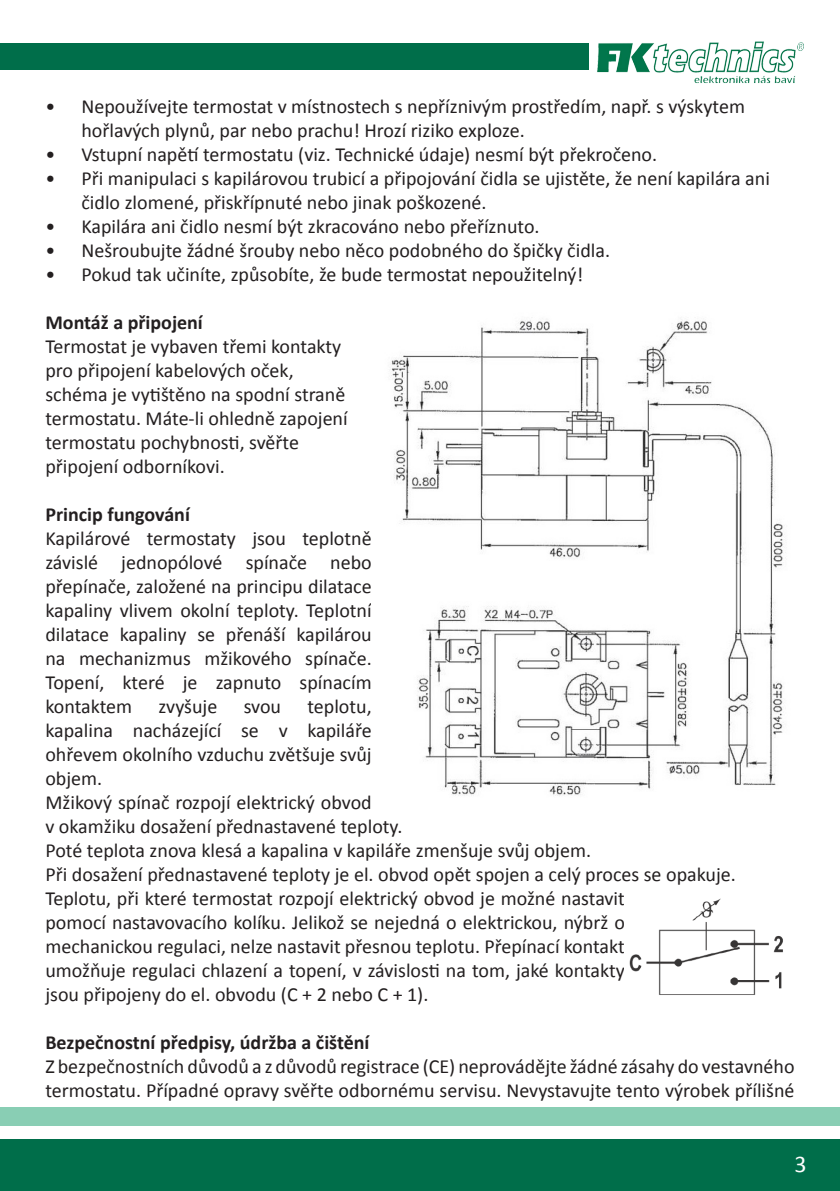
<style>
.page{position:relative;width:840px;height:1191px;background:#fff}
.page>*{position:absolute;margin:0;border:0;box-sizing:border-box;transform-origin:0 0}
.t1{font:24px "Calibri";color:#fff}
.t2{font:20px/24px "Calibri";color:#231f20}
.t3{font:700 20px "Calibri";color:#231f20}
</style>
<div class="page">
<img style="left:588px;top:41px;width:216px;height:42px">
<div style="left:0;top:44px;width:587px;height:26px;background:#006e4a"></div>
<div style="left:0;top:1140px;width:839px;height:51px;background:#006e4a"></div>
<div style="left:0;top:1107px;width:839px;height:18px;background:#89ceb4"></div>
<img style="left:390px;top:319px;width:396px;height:477px">
<img style="left:629px;top:898px;width:154px;height:97px">
<p class="t2" style="left:81px;top:95px;width:664px;text-indent:-36px">• Nepoužívejte termostat v místnostech s nepříznivým prostředím, např. s výskytem hořlavých plynů, par nebo prachu! Hrozí riziko exploze.</p>
<p class="t2" style="left:45px;top:143px;width:613px">• Vstupní napětí termostatu (viz. Technické údaje) nesmí být překročeno.</p>
<p class="t2" style="left:81px;top:167px;width:689px;text-indent:-36px">• Při manipulaci s kapilárovou trubicí a připojování čidla se ujistěte, že není kapilára ani čidlo zlomené, přiskřípnuté nebo jinak poškozené.</p>
<p class="t2" style="left:45px;top:215px;width:495px">• Kapilára ani čidlo nesmí být zkracováno nebo přeříznuto.</p>
<p class="t2" style="left:45px;top:239px;width:566px">• Nešroubujte žádné šrouby nebo něco podobného do špičky čidla.</p>
<p class="t2" style="left:45px;top:263px;width:539px">• Pokud tak učiníte, způsobíte, že bude termostat nepoužitelný!</p>
<p class="t3" style="left:45px;top:310px;width:159px">Montáž a připojení</p>
<p class="t2" style="left:45px;top:335px;width:304px">Termostat je vybaven třemi kontakty pro připojení kabelových oček, schéma je vytištěno na spodní straně termostatu. Máte-li ohledně zapojení termostatu pochybnosti, svěřte připojení odborníkovi.</p>
<p class="t3" style="left:45px;top:502px;width:146px">Princip fungování</p>
<p class="t2" style="left:45px;top:527px;width:327px;text-align:justify">Kapilárové termostaty jsou teplotně závislé jednopólové spínače nebo přepínače, založené na principu dilatace kapaliny vlivem okolní teploty. Teplotní dilatace kapaliny se přenáší kapilárou na mechanizmus mžikového spínače.<br>Topení, které je zapnuto spínacím kontaktem</p>
<p class="t2" style="left:158px;top:695px;width:60px">zvyšuje</p>
<p class="t2" style="left:243px;top:695px;width:39px">svou</p>
<p class="t2" style="left:45px;top:695px;width:327px;text-align:justify;text-indent:262px">teplotu, kapalina nacházející se v kapiláře ohřevem okolního vzduchu zvětšuje svůj objem.</p>
<p class="t2" style="left:45px;top:791px;width:358px">Mžikový spínač rozpojí elektrický obvod<br>v okamžiku dosažení přednastavené teploty.</p>
<p class="t2" style="left:45px;top:839px;width:547px">Poté teplota znova klesá a kapalina v kapiláře zmenšuje svůj objem.</p>
<p class="t2" style="left:45px;top:863px;width:691px">Při dosažení přednastavené teploty je el. obvod opět spojen a celý proces se opakuje.</p>
<p class="t2" style="left:45px;top:887px;width:580px;text-align:justify">Teplotu, při které termostat rozpojí elektrický obvod je možné nastavit pomocí nastavovacího kolíku. Jelikož se nejedná o elektrickou, nýbrž o mechanickou regulaci, nelze nastavit přesnou teplotu. Přepínací kontakt umožňuje regulaci chlazení a topení, v závislosti na tom, jaké kontakty jsou připojeny do el. obvodu (C + 2 nebo C + 1).</p>
<p class="t3" style="left:45px;top:1030px;width:325px">Bezpečnostní předpisy, údržba a čištění</p>
<p class="t2" style="left:45px;top:1055px;width:750px">Z bezpečnostních důvodů a z důvodů registrace (CE) neprovádějte žádné zásahy do vestavného</p>
<p class="t2" style="left:45px;top:1079px;width:750px">termostatu. Případné opravy svěřte odbornému servisu. Nevystavujte tento výrobek přílišné</p>
<p class="t1" style="left:794px;top:1148px;width:14px">3</p>
</div>
